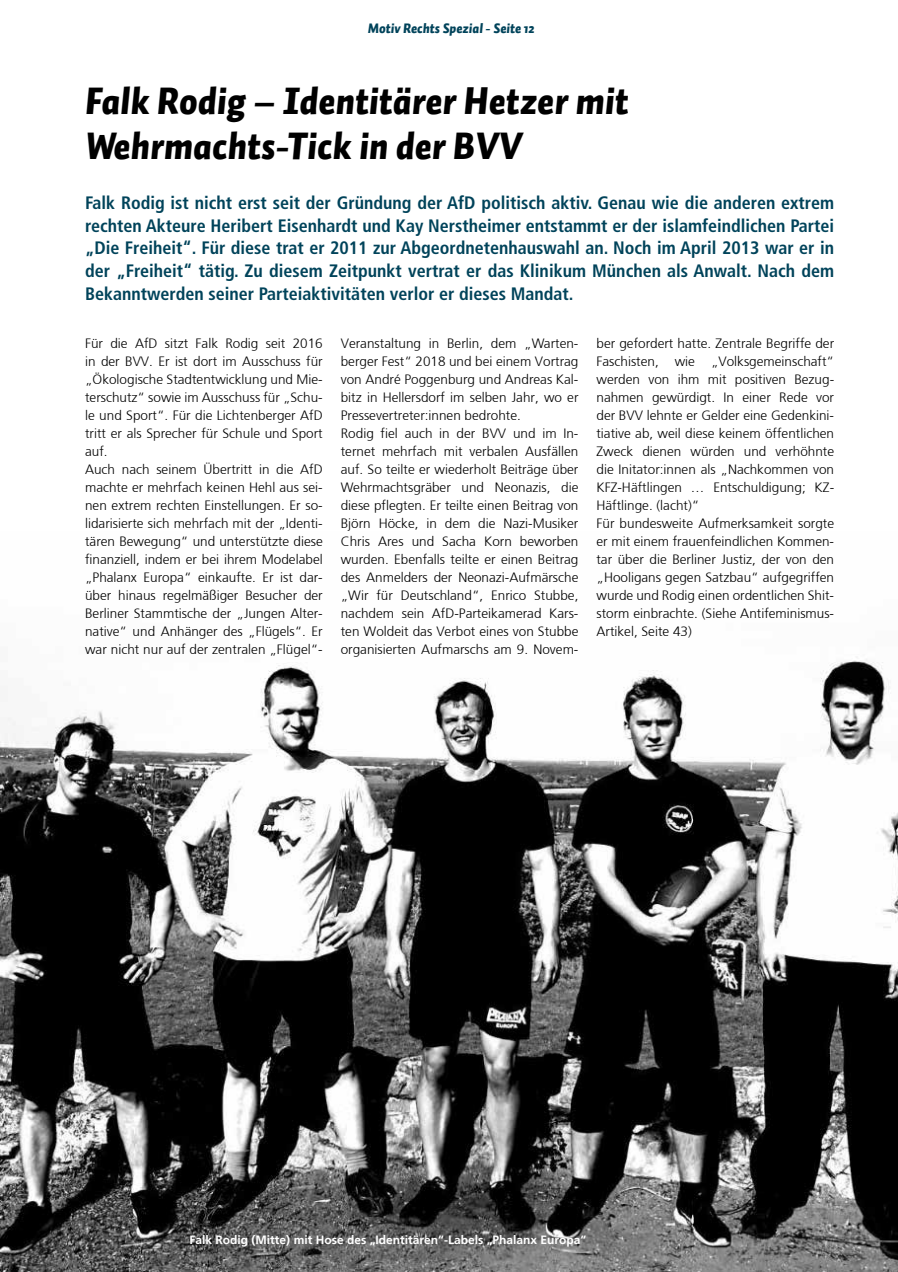
<style>
.page{position:relative;width:898px;height:1272px;background:#fff}
.page>*{position:absolute;margin:0;border:0;box-sizing:border-box;transform-origin:0 0}
.t1{font:italic 900 37.5px/45px "Auto 1";color:#000}
.t2{font:700 condensed 18px/22.5px "Frutiger";color:#00435a;text-align:justify}
.t3{font:13.5px/18px "Frutiger DG Blight";color:#000}
.t4{font:italic 900 13.5px "Auto 1";color:#00435a}
.t5{font:700 12px "Frutiger";color:#fff}
</style>
<div class="page">
<img style="left:0;top:659px;width:897px;height:612px">
<p class="t4" style="left:367px;top:19px;width:168px">Motiv Rechts Spezial - Seite 12</p>
<h1 class="t1" style="left:85px;top:79px;width:545px">Falk Rodig – Identitärer Hetzer mit<br>Wehrmachts-Tick in der BVV</h1>
<p class="t2" style="left:85px;top:192px;width:750px">Falk Rodig ist nicht erst seit der Gründung der AfD politisch aktiv. Genau wie die anderen extrem rechten Akteure Heribert Eisenhardt und Kay Nerstheimer entstammt er der islamfeindlichen Partei „Die Freiheit“. Für diese trat er 2011 zur Abgeordnetenhauswahl an. Noch im April 2013 war er in der „Freiheit“ tätig. Zu diesem Zeitpunkt vertrat er das Klinikum München als Anwalt. Nach dem Bekanntwerden seiner Parteiaktivitäten verlor er dieses Mandat.</p>
<p class="t3" style="left:85px;top:335px;width:239px">Für die AfD sitzt Falk Rodig seit 2016 in der BVV. Er ist dort im Ausschuss für „Ökologische Stadtentwicklung und Mie&shy;terschutz“ sowie im Ausschuss für „Schu&shy;le und Sport“. Für die Lichtenberger AfD tritt er als Sprecher für Schule und Sport auf.<br>Auch nach seinem Übertritt in die AfD machte er mehrfach keinen Hehl aus sei&shy;nen extrem rechten Einstellungen. Er so&shy;lidarisierte sich mehrfach mit der „Identi&shy;tären Bewegung“ und unterstützte diese finanziell, indem er bei ihrem Modelabel „Phalanx Europa“ einkaufte. Er ist dar&shy;über hinaus regelmäßiger Besucher der Berliner Stammtische der „Jungen Alter&shy;native“ und Anhänger des „Flügels“. Er war nicht nur auf der zentralen „Flügel“-</p>
<p class="t3" style="left:340px;top:335px;width:239px">Veranstaltung in Berlin, dem „Warten&shy;berger Fest“ 2018 und bei einem Vortrag von André Poggenburg und Andreas Kal&shy;bitz in Hellersdorf im selben Jahr, wo er Pressevertreter:innen bedrohte.<br>Rodig fiel auch in der BVV und im In&shy;ternet mehrfach mit verbalen Ausfällen auf. So teilte er wiederholt Beiträge über Wehrmachtsgräber und Neonazis, die diese pflegten. Er teilte einen Beitrag von Björn Höcke, in dem die Nazi-Musiker Chris Ares und Sacha Korn beworben wurden. Ebenfalls teilte er einen Beitrag des Anmelders der Neonazi-Aufmärsche „Wir für Deutschland“, Enrico Stubbe, nachdem sein AfD-Parteikamerad Kars&shy;ten Woldeit das Verbot eines von Stubbe organisierten Aufmarschs am 9. Novem-</p>
<p class="t3" style="left:596px;top:335px;width:239px">ber gefordert hatte. Zentrale Begriffe der Faschisten, wie „Volksgemeinschaft“ werden von ihm mit positiven Bezug&shy;nahmen gewürdigt. In einer Rede vor der BVV lehnte er Gelder eine Gedenkini&shy;tiative ab, weil diese keinem öffentlichen Zweck dienen würden und verhöhnte die Initator:innen als „Nachkommen von KFZ-Häftlingen … Entschuldigung; KZ-Häftlinge. (lacht)“<br>Für bundesweite Aufmerksamkeit sorgte er mit einem frauenfeindlichen Kommen&shy;tar über die Berliner Justiz, der von den „Hooligans gegen Satzbau“ aufgegriffen wurde und Rodig einen ordentlichen Shit&shy;storm einbrachte. (Siehe Antifeminismus-Artikel, Seite 43)</p>
<p class="t5" style="left:189px;top:1232px;width:398px">Falk Rodig (Mitte) mit Hose des „Identitären“-Labels „Phalanx Europa“</p>
</div>
